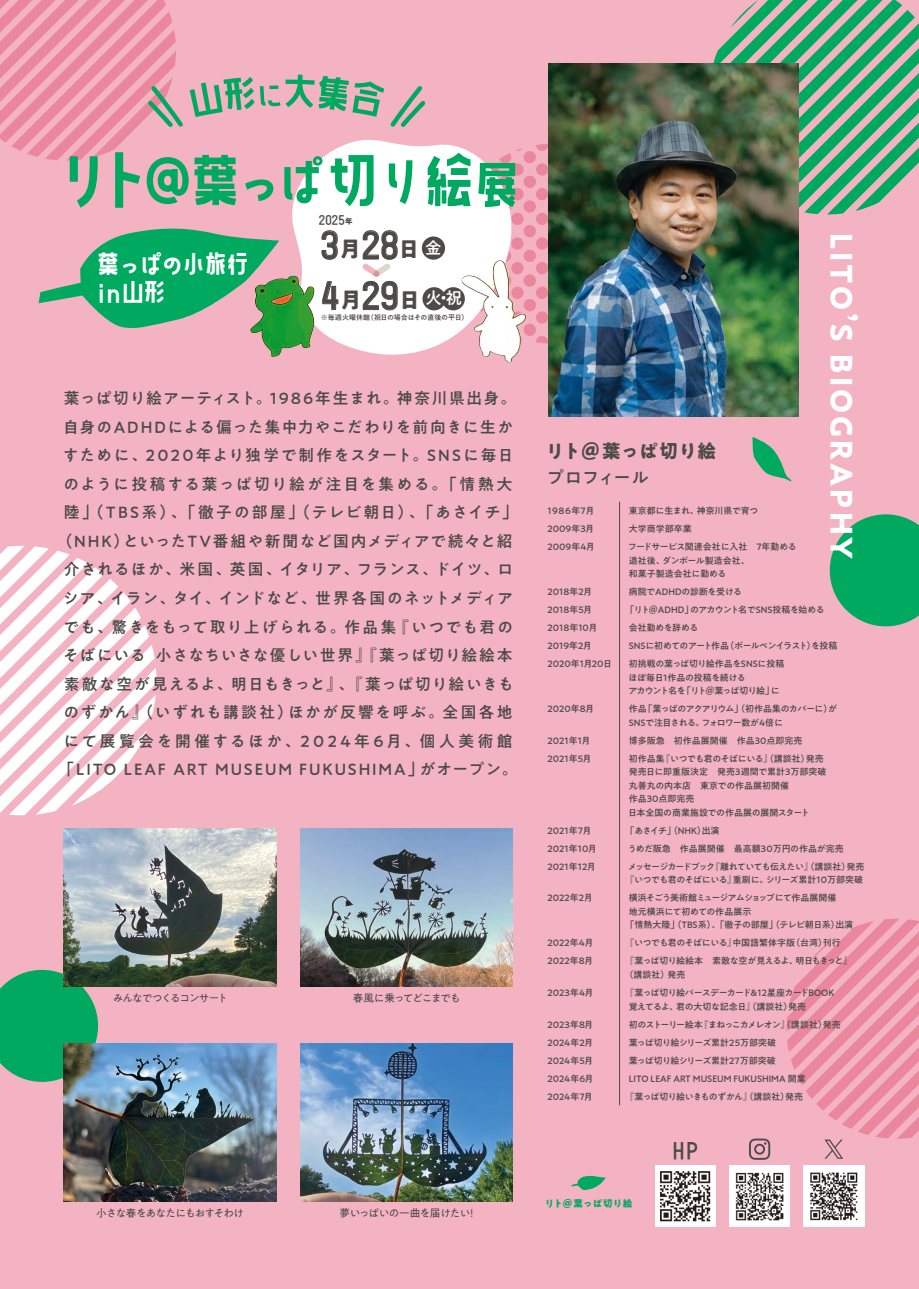
<style>
.page{position:relative;width:919px;height:1289px;background:#fff}
.page>*{position:absolute;margin:0;border:0;box-sizing:border-box;transform-origin:0 0}
.t1{font:58.65px "YD Wbananaslipplus";color:#00a960}
.t2{font:34.8px/50.7px "YD Wbananaslipplus";color:#4d4a4a}
.t3{font:700 29.4px "PA1 Gothic Std";letter-spacing:.1em;color:#fff}
.t4{font:27.3px/27.6px "YD Wbananaslipplus";color:#fff}
.t5{font:21.75px "YD Wbananaslipplus";color:#4d4a4a}
.t6{font:700 18.6px "PA1 Gothic Std";letter-spacing:.02em;color:#4d4a4a}
.t7{font:500 17.4px "PA1 Gothic Std";letter-spacing:-.015em;color:#4d4a4a}
.t8{font:500 15.75px/28.5px "PA1 Gothic Std";letter-spacing:.09em;color:#4d4a4a;text-align:center}
.t9{font:12.15px "YD Wbananaslipplus";color:#4d4a4a}
.t10{font:10.65px "PA1 Gothic Std";letter-spacing:-.085em;color:#4d4a4a}
.t11{font:10.65px "PA1 Gothic Std";letter-spacing:-.055em;color:#4d4a4a}
.t12{font:700 9.6px "PA1 Gothic Std";letter-spacing:.02em;color:#00a960}
.t13{font:500 9px/18px "PA1 Gothic Std";letter-spacing:-.015em;color:#4d4a4a}
.t14{font:500 9px/13.5px "PA1 Gothic Std";letter-spacing:-.075em;color:#4d4a4a}
.t15{font:500 9px/18px "PA1 Gothic Std";letter-spacing:-.035em;color:#4d4a4a}
.t16{font:500 9px/18px "PA1 Gothic Std";letter-spacing:-.07em;color:#4d4a4a}
.t17{font:500 9px/18px "PA1 Gothic Std";letter-spacing:-.05em;color:#4d4a4a}
.t18{font:500 9px/13.5px "PA1 Gothic Std";letter-spacing:-.045em;color:#4d4a4a}
.t19{font:500 9px/18px "PA1 Gothic Std";letter-spacing:-.055em;color:#4d4a4a}
.t20{font:500 9px "PA1 Gothic Std";letter-spacing:-.1em;color:#4d4a4a}
.t21{font:500 9px "PA1 Gothic Std";letter-spacing:-.04em;color:#4d4a4a}
.t22{font:500 7.05px "PA1 Gothic Std";letter-spacing:-.03em;color:#4d4a4a}
.s1{font-size:74.4px}
.s2{font-size:61.2px}
.s3{font-size:56.85px}
.s4{font-size:63.9px}
.s5{font-size:55.05px}
.s6{font-family:"PA1 Gothic Std";font-weight:700;font-size:7.5px}
.s7{font-family:"PA1 Gothic Std";font-weight:700;font-size:21.6px}
.s8{font-family:"PA1 Gothic Std";font-weight:500;font-size:16.35px;color:#fff}
</style>
<div class="page">
<div style="left:0;top:0;width:918px;height:1288px;background:#f4b3c2"></div>
<svg style="left:0;top:546px;width:156px;height:269px"></svg>
<svg style="left:708px;top:0;width:210px;height:214px"></svg>
<svg style="left:829px;top:514px;width:89px;height:112px"></svg>
<svg style="left:0;top:969px;width:98px;height:112px;background:#14a967"></svg>
<svg style="left:529px;top:274px;width:19px;height:69px"></svg>
<div style="left:523px;top:250px;width:13px;height:12px;background:#eb879c;border-radius:50%"></div>
<svg style="left:536px;top:237px;width:12px;height:13px"></svg>
<div style="left:536px;top:262px;width:12px;height:12px;background:#eb879c;border-radius:50%"></div>
<svg style="left:529px;top:225px;width:7px;height:12px"></svg>
<div style="left:536px;top:213px;width:12px;height:12px;background:#eb879c;border-radius:50%"></div>
<svg style="left:529px;top:144px;width:19px;height:69px"></svg>
<img style="left:64px;top:828px;width:212px;height:158px">
<img style="left:300px;top:828px;width:212px;height:158px">
<img style="left:64px;top:1043px;width:212px;height:158px">
<img style="left:300px;top:1043px;width:212px;height:158px">
<img style="left:548px;top:64px;width:250px;height:353px">
<svg style="left:292px;top:144px;width:237px;height:211px;background:#fcf0f3"></svg>
<svg style="left:752px;top:437px;width:39px;height:44px"></svg>
<svg style="left:39px;top:228px;width:240px;height:100px"></svg>
<svg style="left:571px;top:1175px;width:35px;height:15px"></svg>
<svg style="left:321px;top:230px;width:17px;height:30px"></svg>
<div style="left:422px;top:236px;width:23px;height:24px;background:#4d4a4a;border-radius:50%"></div>
<svg style="left:322px;top:281px;width:16px;height:29px"></svg>
<div style="left:422px;top:287px;width:23px;height:23px;background:#4d4a4a;border-radius:50%"></div>
<div style="left:441px;top:287px;width:24px;height:23px;background:#4d4a4a;border-radius:50%"></div>
<svg style="left:362px;top:230px;width:35px;height:80px;background:#dedbdb"></svg>
<hr style="left:619px;top:501px;width:1px;height:604px;background:#4d4a4a">
<svg style="left:0;top:0;width:429px;height:161px"></svg>
<img style="left:461px;top:260px;width:65px;height:103px">
<img style="left:250px;top:276px;width:65px;height:81px">
<svg style="left:749px;top:1138px;width:21px;height:21px"></svg>
<img style="left:729px;top:1165px;width:60px;height:61px">
<svg style="left:786px;top:918px;width:132px;height:240px"></svg>
<img style="left:804px;top:1165px;width:60px;height:61px">
<img style="left:655px;top:1165px;width:60px;height:61px">
<h1 class="t1" style="left:55px;top:150px;width:465px"><span class="s1">リト</span>＠<span class="s2">葉</span>っ<span class="s3">ぱ</span><span class="s4">切</span>り<span class="s4">絵</span><span class="s5">展</span></h1>
<h3 class="t4" style="left:97px;top:252px;width:153px">葉っぱの小旅行in山形</h3>
<h3 class="t9" style="left:318px;top:213px;width:36px">2025<span class="s6">年</span></h3>
<h2 class="t2" style="left:318px;top:222px;width:145px">3<span class="s7">月</span>28<span class="s7">日</span><span class="s8">金<br></span>4<span class="s7">月</span>29<span class="s7">日</span><span class="s8">火・祝</span></h2>
<p class="t22" style="left:321px;top:313px;width:149px">※毎週火曜休館（祝日の場合はその直後の平日）</p>
<p class="t8" style="left:57px;top:385px;width:463px">葉っぱ切り絵アーティスト。1986年生まれ。神奈川県出身。自身のADHDによる偏った集中力やこだわりを前向きに生かすために、2020年より独学で制作をスタート。SNSに毎日のように投稿する葉っぱ切り絵が注目を集める。「情熱大陸」（TBS系）、「徹子の部屋」（テレビ朝日）、「あさイチ」（NHK）といったTV番組や新聞など国内メディアで続々と紹介されるほか、米国、英国、イタリア、フランス、ドイツ、ロシア、イラン、タイ、インドなど、世界各国のネットメディアでも、驚きをもって取り上げられる。作品集『いつでも君のそばにいる 小さなちいさな優しい世界』『葉っぱ切り絵絵本素敵な空が見えるよ、明日もきっと』、『葉っぱ切り絵いきものずかん』（いずれも講談社）ほかが反響を呼ぶ。全国各地にて展覧会を開催するほか、2024年6月、個人美術館「LITO LEAF ART MUSEUM FUKUSHIMA」がオープン。</p>
<p class="t10" style="left:113px;top:991px;width:117px">みんなでつくるコンサート</p>
<p class="t10" style="left:353px;top:991px;width:110px">春風に乗ってどこまでも</p>
<p class="t10" style="left:96px;top:1206px;width:149px">小さな春をあなたにもおすそわけ</p>
<p class="t11" style="left:339px;top:1206px;width:139px">夢いっぱいの一曲を届けたい！</p>
<h3 class="t3" style="left:860px;top:233px;width:78px;rotate:90deg">LITO</h3>
<h3 class="t3" style="left:881px;top:312px;width:10px;rotate:90deg">,</h3>
<h3 class="t3" style="left:860px;top:324px;width:236px;rotate:90deg">S BIOGRAPHY</h3>
<h3 class="t6" style="left:546px;top:439px;width:172px">リト＠葉っぱ切り絵</h3>
<h3 class="t7" style="left:546px;top:466px;width:104px">プロフィール</h3>
<p class="t13" style="left:628px;top:502px;width:170px">東京都に生まれ、神奈川県で育つ<br>大学商学部卒業<br>フードサービス関連会社に入社　7年勤める</p>
<p class="t13" style="left:628px;top:554px;width:122px;line-height:13.5px">退社後、ダンボール製造会社、和菓子製造会社に勤める</p>
<p class="t13" style="left:628px;top:583px;width:115px">病院でADHDの診断を受ける</p>
<p class="t21" style="left:625px;top:604px;width:200px">「リト＠ADHD」のアカウント名でSNS投稿を始める</p>
<p class="t13" style="left:628px;top:619px;width:71px">会社勤めを辞める</p>
<p class="t14" style="left:628px;top:640px;width:210px">SNSに初めてのアート作品（ボールペンイラスト）を投稿</p>
<p class="t13" style="left:628px;top:655px;width:157px">初挑戦の葉っぱ切り絵作品をSNSに投稿</p>
<p class="t14" style="left:628px;top:671px;width:153px">ほぼ毎日１作品の投稿を続ける<br>アカウント名を「リト＠葉っぱ切り絵」に</p>
<p class="t18" style="left:628px;top:703px;width:210px">作品「葉っぱのアクアリウム」（初作品集のカバーに）が<br>SNSで注目される。フォロワー数が4倍に</p>
<p class="t13" style="left:628px;top:732px;width:196px">博多阪急　初作品展開催　作品30点即完売<br>初作品集『いつでも君のそばにいる』（講談社）発売</p>
<p class="t13" style="left:628px;top:766px;width:200px;line-height:13.5px">発売日に即重版決定　発売3週間で累計3万部突破丸善丸の内本店　東京での作品展初開催<br>作品30点即完売<br>日本全国の商業施設での作品展の展開スタート</p>
<p class="t15" style="left:625px;top:822px;width:240px">「あさイチ」（NHK）出演<br>うめだ阪急　作品展開催　最高額30万円の作品が完売<br>メッセージカードブック『離れていても伝えたい』（講談社）発売</p>
<p class="t16" style="left:628px;top:871px;width:236px;text-indent:-3px">『いつでも君のそばにいる』重刷に。シリーズ累計10万部突破横浜そごう美術館ミュージアムショップにて作品展開催</p>
<p class="t13" style="left:625px;top:905px;width:229px;line-height:13.5px;text-indent:3px">地元横浜にて初めての作品展示<br>「情熱大陸」（TBS系）、「徹子の部屋」（テレビ朝日系）出演</p>
<p class="t17" style="left:625px;top:934px;width:228px">『いつでも君のそばにいる』中国語繁体字版（台湾）刊行『葉っぱ切り絵絵本　素敵な空が見えるよ、明日もきっと』</p>
<p class="t19" style="left:624px;top:966px;width:211px">（講談社）発売<br>『葉っぱ切り絵バースデーカード＆12星座カードBOOK</p>
<p class="t13" style="left:628px;top:997px;width:179px">覚えてるよ、君の大切な記念日』（講談社）発売</p>
<p class="t20" style="left:628px;top:1018px;width:214px">初のストーリー絵本『まねっこカメレオン』（講談社）発売</p>
<p class="t13" style="left:628px;top:1033px;width:149px">葉っぱ切り絵シリーズ累計25万部突破</p>
<p class="t13" style="left:628px;top:1051px;width:148px">葉っぱ切り絵シリーズ累計27万部突破</p>
<p class="t13" style="left:628px;top:1069px;width:178px">LITO LEAF ART MUSEUM FUKUSHIMA 開業</p>
<p class="t14" style="left:625px;top:1090px;width:179px">『葉っぱ切り絵いきものずかん』（講談社）発売</p>
<p class="t13" style="left:547px;top:502px;width:49px;text-align:justify">1986年7月2009年3月2009年4月</p>
<p class="t13" style="left:547px;top:583px;width:66px">2018年2月<br>2018年5月<br>2018年10月<br>2019年2月<br>2020年1月20日</p>
<p class="t13" style="left:547px;top:700px;width:48px">2020年8月</p>
<p class="t13" style="left:547px;top:732px;width:46px">2021年1月<br>2021年5月</p>
<p class="t13" style="left:547px;top:822px;width:51px">2021年7月<br>2021年10月<br>2021年12月</p>
<p class="t13" style="left:547px;top:889px;width:47px">2022年2月</p>
<p class="t13" style="left:547px;top:934px;width:47px">2022年4月<br>2022年8月</p>
<p class="t13" style="left:547px;top:984px;width:47px">2023年4月</p>
<p class="t13" style="left:547px;top:1015px;width:48px;text-align:justify">2023年8月2024年2月2024年5月2024年6月2024年7月</p>
<p class="t12" style="left:544px;top:1197px;width:89px">リト＠葉っぱ切り絵</p>
<h3 class="t5" style="left:671px;top:1139px;width:29px">HP</h3>
</div>
